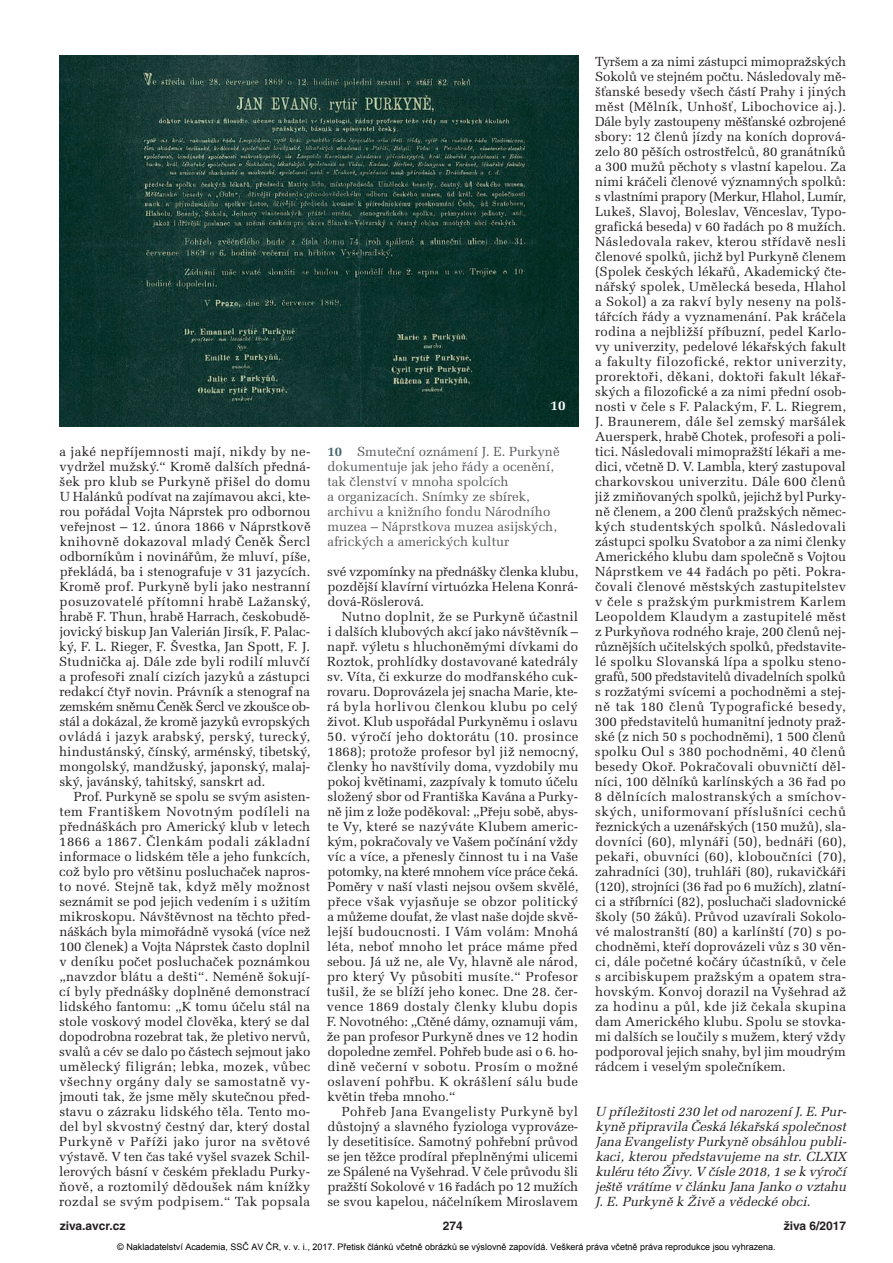
<style>
.page{position:relative;width:893px;height:1263px;background:#fff}
.page>*{position:absolute;margin:0;border:0;box-sizing:border-box;transform-origin:0 0}
.t1{font:700 13.5px "Melior CE";color:#fff}
.t2{font:13.2px/15px "Melior CE";color:#231f20;text-align:justify}
.t3{font:italic 13.2px/15px "Melior CE";color:#231f20;text-align:justify}
.t4{font:13.2px/15px "Melior CE";color:#57585a}
.t5{font:700 12px "Helvetica CE";color:#231f20}
.t6{font:9px "Arial";color:#000}
.s1{font-weight:700;color:#43656c}
</style>
<div class="page">
<img style="left:60px;top:55px;width:518px;height:371px">
<p class="t2" style="left:59px;top:446px;width:253px">a jaké nepříjemnosti mají, nikdy by ne - vydržel mužský.“ Kromě dalších předná&shy;šek pro klub se Purkyně přišel do domu U Halánků podívat na zajímavou akci, kte&shy;rou pořádal Vojta Náprstek pro odbornou veřejnost – 12. února 1866 v Náprstkově knihovně dokazoval mladý Čeněk Šercl odborníkům i novinářům, že mluví, píše, překládá, ba i stenografuje v 31 jazycích.<br>Kromě prof. Purkyně byli jako nestranní posuzovatelé přítomni hrabě Lažanský, hrabě F. Thun, hrabě Harrach, českobudě&shy;jovický biskup Jan Valerián Jirsík, F. Palac&shy;ký, F. L. Rieger, F. Švestka, Jan Spott, F. J.<br>Studnička aj. Dále zde byli rodilí mluvčí a profesoři znalí cizích jazyků a zástupci redakcí čtyř novin. Právník a stenograf na zemském sněmu Čeněk Šercl ve zkoušce ob - stál a dokázal, že kromě jazyků evropských ovládá i jazyk arabský, perský, turecký, hindustánský, čínský, arménský, tibetský, mongolský, mandžuský, japonský, malaj&shy;ský, javánský, tahitský, sanskrt ad.</p>
<p class="t2" style="left:59px;top:791px;width:253px;text-indent:15px">Prof. Purkyně se spolu se svým asisten&shy;tem Františkem Novotným podíleli na přednáškách pro Americký klub v letech 1866 a 1867. Členkám podali základní informace o lidském těle a jeho funkcích, což bylo pro většinu posluchaček napros&shy;to nové. Stejně tak, když měly možnost seznámit se pod jejich vedením i s užitím mikroskopu. Návštěvnost na těchto před&shy;náškách byla mimořádně vysoká (více než 100 členek) a Vojta Náprstek často doplnil v deníku počet posluchaček poznámkou „navzdor blátu a dešti“. Neméně šokují&shy;cí byly přednášky doplněné demonstrací lidského fantomu: „K tomu účelu stál na stole voskový model člověka, který se dal dopodrobna rozebrat tak, že pletivo nervů, svalů a cév se dalo po částech sejmout jako umělecký filigrán; lebka, mozek, vůbec všechny orgány daly se samostatně vy - jmouti tak, že jsme měly skutečnou před&shy;stavu o zázraku lidského těla. Tento mo - del byl skvostný čestný dar, který dostal Purkyně v Paříži jako juror na světové výstavě. V ten čas také vyšel svazek Schil&shy;lerových básní v českém překladu Purky&shy;ňově, a roztomilý dědoušek nám knížky rozdal se svým podpisem.“ Tak popsala</p>
<p class="t1" style="left:551px;top:401px;width:17px">10</p>
<p class="t4" style="left:327px;top:446px;width:234px"><span class="s1">10</span> Smuteční oznámení J. E. Purkyně dokumentuje jak jeho řády a ocenění, tak členství v mnoha spolcích<br>a organizacích. Snímky ze sbírek, archivu a knižního fondu Národního muzea – Náprstkova muzea asijských, afrických a amerických kultur</p>
<p class="t2" style="left:327px;top:566px;width:253px">své vzpomínky na přednášky členka klubu, pozdější klavírní virtuózka Helena Konrá - dová-Röslerová.</p>
<p class="t2" style="left:327px;top:611px;width:253px;text-indent:15px">Nutno doplnit, že se Purkyně účastnil i dalších klubových akcí jako návštěvník – např. výletu s hluchoněmými dívkami do Roztok, prohlídky dostavované kated rály sv. Víta, či exkurze do modřanského cuk&shy;rovaru. Doprovázela jej snacha Marie, kte&shy;rá byla horlivou členkou klubu po celý život. Klub uspořádal Purkyněmu i oslavu</p>
<p class="t2" style="left:327px;top:731px;width:253px">50. výročí jeho doktorátu (10. prosince 1868); protože profesor byl již nemocný, členky ho navštívily doma, vyzdobily mu pokoj květinami, zazpívaly k tomuto účelu složený sbor od Františka Kavána a Purky - ně jim z lože poděkoval: „Přeju sobě, abys&shy;te Vy, které se nazýváte Klubem americ&shy;kým, pokračovaly ve Vašem počínání vždy víc a více, a přenesly činnost tu i na Vaše potomky, na které mnohem více práce čeká.<br>Poměry v naší vlasti nejsou ovšem skvělé, přece však vyjasňuje se obzor politický a můžeme doufat, že vlast naše dojde skvě&shy;lejší budoucnosti. I Vám volám: Mnohá léta, neboť mnoho let práce máme před sebou. Já už ne, ale Vy, hlavně ale národ, pro který Vy působiti musíte.“ Profesor tušil, že se blíží jeho konec. Dne 28. čer&shy;vence 1869 dostaly členky klubu dopis F. Novotného: „Ctěné dámy, oznamuji vám, že pan profesor Purkyně dnes ve 12 hodin dopoledne zemřel. Pohřeb bude asi o 6. ho - dině večerní v sobotu. Prosím o možné oslavení pohřbu. K okrášlení sálu bude květin třeba mnoho.“</p>
<p class="t2" style="left:327px;top:1106px;width:252px;text-indent:14px">Pohřeb Jana Evangelisty Purkyně byl důstojný a slavného fyziologa vyprováze&shy;ly desetitisíce. Samotný pohřební průvod se jen těžce prodíral přeplněnými ulicemi ze Spálené na Vyšehrad. V čele průvodu šli pražští Sokolové v 16 řadách po 12 mužích se svou kapelou, náčelníkem Miroslavem</p>
<p class="t2" style="left:595px;top:56px;width:253px">Tyršem a za nimi zástupci mimopražských Sokolů ve stejném počtu. Následovaly mě - šťanské besedy všech částí Prahy i jiných měst (Mělník, Unhošť, Libochovice aj.).<br>Dále byly zastoupeny měšťanské ozbrojené sbory: 12 členů jízdy na koních doprová&shy;zelo 80 pěších ostrostřelců, 80 granátníků a 300 mužů pěchoty s vlastní kapelou. Za nimi kráčeli členové významných spolků: s vlastními prapory (Merkur, Hlahol, Lumír, Lukeš, Slavoj, Boleslav, Věnceslav, Typo&shy;grafická beseda) v 60 řadách po 8 mužích.<br>Následovala rakev, kterou střídavě nesli členové spolků, jichž byl Purkyně členem (Spolek českých lékařů, Akademický čte&shy;nářský spolek, Umělecká beseda, Hlahol a Sokol) a za rakví byly neseny na polš - tářcích řády a vyznamenání. Pak kráčela rodina a nejbližší příbuzní, pedel Karlo&shy;vy univerzity, pedelové lékařských fakult a fakulty filozofické, rektor univerzity, prorektoři, děkani, doktoři fakult lékař&shy;ských a filozofické a za nimi přední osob&shy;nosti v čele s F. Palackým, F. L. Riegrem, J. Braunerem, dále šel zemský maršálek Auersperk, hrabě Chotek, profesoři a poli&shy;tici. Následovali mimopražští lékaři a me - dici, včetně D. V. Lambla, který zastupoval charkovskou univerzitu. Dále 600 členů již zmiňovaných spolků, jejichž byl Purky - ně členem, a 200 členů pražských němec&shy;kých studentských spolků. Následovali zástupci spolku Svatobor a za nimi členky Amerického klubu dam společně s Vojtou Náprstkem ve 44 řadách po pěti. Pokra - čovali členové městských zastupitelstev v čele s pražským purkmistrem Karlem Leopoldem Klaudym a zastupitelé měst z Purkyňova rodného kraje, 200 členů nej&shy;různějších učitelských spolků, představite - lé spolku Slovanská lípa a spolku steno&shy;grafů, 500 představitelů divadelních spolků s rozžatými svícemi a pochodněmi a stej&shy;ně tak 180 členů Typografické besedy, 300 představitelů humanitní jednoty praž&shy;ské (z nich 50 s pochodněmi), 1 500 členů spolku Oul s 380 pochodněmi, 40 členů besedy Okoř. Pokračovali obuvničtí děl - níci, 100 dělníků karlínských a 36 řad po 8 dělnících malostranských a smíchov&shy;ských, uniformovaní příslušníci cechů řeznických a uzenářských (150 mužů), sla&shy;dovníci (60), mlynáři (50), bednáři (60), pekaři, obuvníci (60), kloboučníci (70), zahradníci (30), truhláři (80), rukavičkáři (120), strojníci (36 řad po 6 mužích), zlatní - ci a stříbrníci (82), posluchači sladovnické školy (50 žáků). Průvod uzavírali Sokolo&shy;vé malostranští (80) a karlínští (70) s po - chodněmi, kteří doprovázeli vůz s 30 věn&shy;ci, dále početné kočáry účastníků, v čele s arcibiskupem pražským a opatem stra&shy;hovským. Konvoj dorazil na Vyšehrad až za hodinu a půl, kde již čekala skupina dam Amerického klubu. Spolu se stovka&shy;mi dalších se loučily s mužem, který vždy podporoval jejich snahy, byl jim moudrým rádcem i veselým společníkem.</p>
<p class="t3" style="left:595px;top:1106px;width:255px">U příležitosti230 letod narozeníJ.E.Pur&shy;kyně připravila Česká lékařská společnost Jana Evangelisty Purkyně obsáhlou publi&shy;kaci, kterou představuj eme na str. CLXIX kuléru této Živy.V čísle 2018,1 se k výročí j eště vrátíme v článku Jana Janko o vztahu J.E. Purkyně k Živě a vědecké obci.</p>
<p class="t5" style="left:60px;top:1221px;width:67px">ziva.avcr.cz</p>
<p class="t5" style="left:443px;top:1221px;width:22px">274</p>
<p class="t5" style="left:784px;top:1221px;width:64px">živa 6/2017</p>
<p class="t6" style="left:117px;top:1241px;width:660px">© Nakladatelství Academia, SSČ AV ČR, v. v. i., 2017. Přetisk článků včetně obrázků se výslovně zapovídá. Veškerá práva včetně práva reprodukce jsou vyhrazena.</p>
</div>
